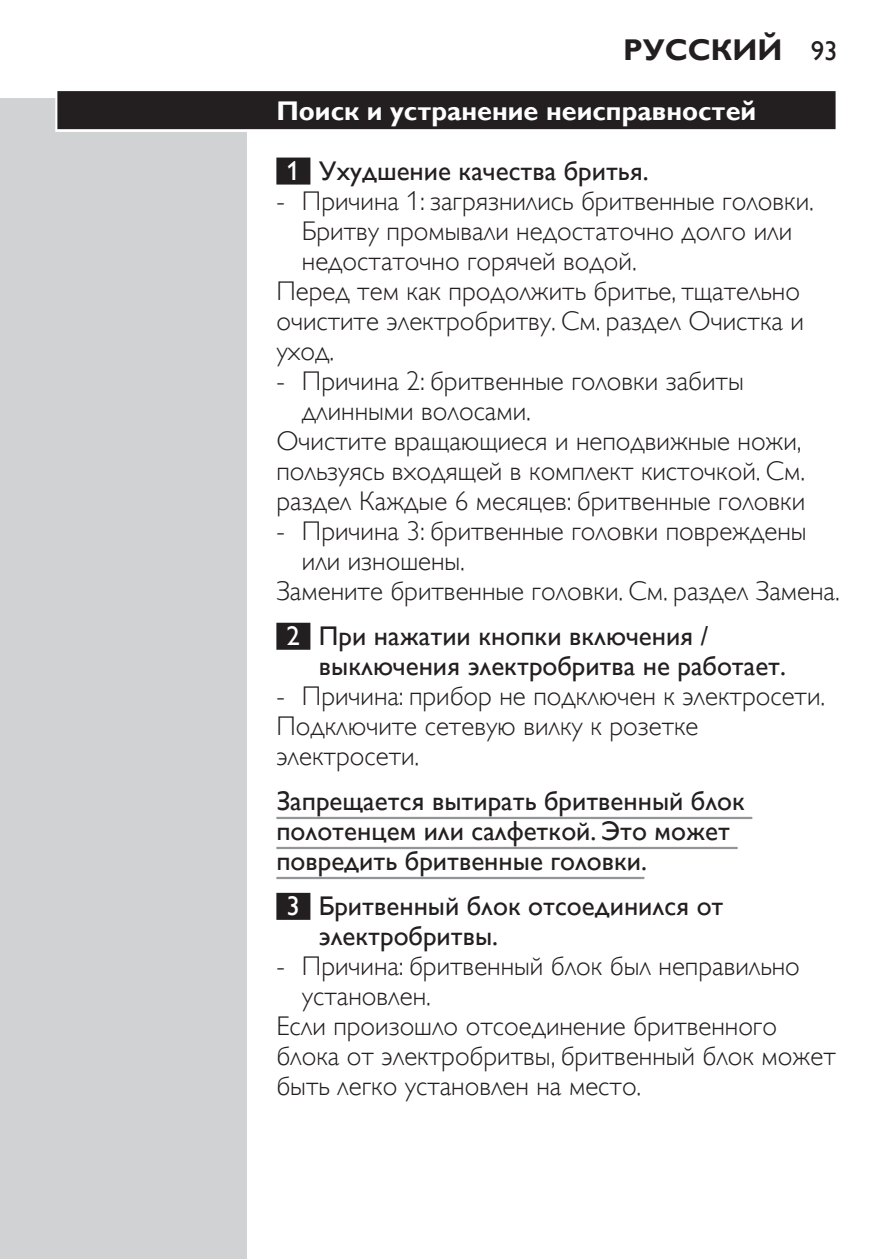
<style>
.page{position:relative;width:893px;height:1259px;background:#fff}
.page>*{position:absolute;margin:0;border:0;box-sizing:border-box;transform-origin:0 0}
.t1{font:700 30px "Gill Sans Alt One WGL";color:#231f20}
.t2{font:27px/30px "Gill Sans Alt One WGL Light";color:#231f20}
.t3{font:27px/30px "Gill Sans Alt One WGL";color:#231f20}
.t4{font:700 27px "Gill Sans Alt One WGL";color:#fff}
.s1{font-weight:400;font-size:27px}
.s2{color:#fff}
</style>
<div class="page">
<div style="left:0;top:98px;width:247px;height:1161px;background:#d1d2d4"></div>
<div style="left:55px;top:89px;width:783px;height:43px;background:linear-gradient(to right,#dedddd,#dedddd)"></div>
<div style="left:57px;top:91px;width:779px;height:38px;background:#231f20"></div>
<div style="left:276px;top:158px;width:34px;height:27px;background:#231f20"></div>
<div style="left:276px;top:623px;width:34px;height:27px;background:#231f20"></div>
<hr style="left:276px;top:817px;width:476px;height:2px;background:#939598">
<hr style="left:276px;top:847px;width:462px;height:2px;background:#939598">
<hr style="left:276px;top:877px;width:368px;height:2px;background:#939598">
<div style="left:276px;top:893px;width:34px;height:27px;background:#231f20"></div>
<p class="t1" style="left:623px;top:29px;width:216px">Русский <span class="s1">93</span></p>
<p class="t4" style="left:276px;top:92px;width:481px">Поиск и устранение неисправностей</p>
<p class="t3" style="left:287px;top:156px;width:364px"><span class="s2">1</span> Ухудшение качества бритья.</p>
<p class="t2" style="left:302px;top:186px;width:514px">Причина 1: загрязнились бритвенные головки.</p>
<p class="t2" style="left:302px;top:216px;width:492px">Бритву промывали недостаточно долго или</p>
<p class="t2" style="left:302px;top:246px;width:336px">недостаточно горячей водой.</p>
<p class="t2" style="left:276px;top:276px;width:525px">Перед тем как продолжить бритье, тщательно</p>
<p class="t2" style="left:276px;top:306px;width:529px">очистите электробритву. См. раздел Очистка и</p>
<p class="t2" style="left:276px;top:336px;width:59px">уход.</p>
<p class="t2" style="left:302px;top:366px;width:443px">Причина 2: бритвенные головки забиты</p>
<p class="t2" style="left:302px;top:396px;width:231px">длинными волосами.</p>
<p class="t2" style="left:276px;top:426px;width:527px">Очистите вращающиеся и неподвижные ножи,</p>
<p class="t2" style="left:276px;top:456px;width:530px">пользуясь входящей в комплект кисточкой. См.</p>
<p class="t2" style="left:276px;top:486px;width:530px">раздел Каждые 6 месяцев: бритвенные головки</p>
<p class="t2" style="left:302px;top:516px;width:506px">Причина 3: бритвенные головки повреждены</p>
<p class="t2" style="left:302px;top:546px;width:165px">или изношены.</p>
<p class="t2" style="left:276px;top:576px;width:565px">Замените бритвенные головки. См. раздел Замена.</p>
<p class="t3" style="left:319px;top:621px;width:469px;text-indent:-32px"><span class="s2">2</span> При нажатии кнопки включения / выключения электробритва не работает.</p>
<p class="t2" style="left:276px;top:681px;width:550px;text-indent:26px">Причина: прибор не подключен к электросети.<br>Подключите сетевую вилку к розетке электросети.</p>
<p class="t3" style="left:276px;top:786px;width:470px">Запрещается вытирать бритвенный блок полотенцем или салфеткой. Это может повредить бритвенные головки.</p>
<p class="t3" style="left:319px;top:891px;width:406px;text-indent:-32px"><span class="s2">3</span> Бритвенный блок отсоединился от электробритвы.</p>
<p class="t2" style="left:302px;top:951px;width:499px">Причина: бритвенный блок был неправильно</p>
<p class="t2" style="left:302px;top:981px;width:130px">установлен.</p>
<p class="t2" style="left:276px;top:1011px;width:502px">Если произошло отсоединение бритвенного</p>
<p class="t2" style="left:276px;top:1041px;width:561px">блока от электробритвы, бритвенный блок может</p>
<p class="t2" style="left:276px;top:1071px;width:366px">быть легко установлен на место.</p>
<p class="t2" style="left:276px;top:186px;width:10px">-</p>
<p class="t2" style="left:276px;top:366px;width:10px">-</p>
<p class="t2" style="left:276px;top:516px;width:10px">-</p>
<p class="t2" style="left:276px;top:681px;width:10px">-</p>
<p class="t2" style="left:276px;top:951px;width:10px">-</p>
</div>
